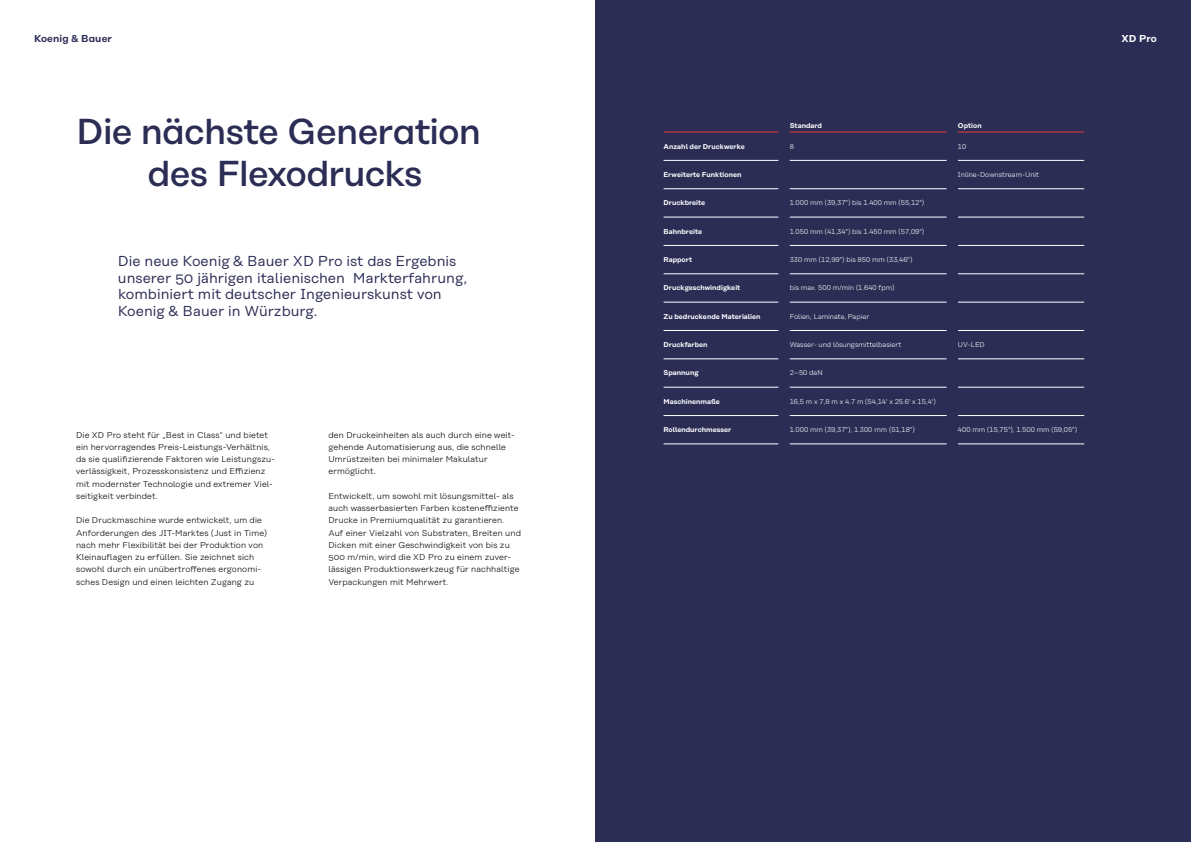
<style>
.page{position:relative;width:1191px;height:842px;background:#fff}
.page>*{position:absolute;margin:0;border:0;box-sizing:border-box;transform-origin:0 0}
.t1{font:500 36px/41.4px "Koenig&Bauer H";letter-spacing:-.02em;color:#2c2d55;text-align:center}
.t2{font:14.4px/16.6px "Koenig&Bauer T";color:#2c2d55}
.t3{font:600 10px "Koenig&Bauer H";letter-spacing:.015em;color:#2c2d55}
.t4{font:600 10px "Koenig&Bauer H";color:#fff}
.t5{font:300 8.5px/12.2px "Koenig&Bauer T";letter-spacing:.015em;color:#000}
.t6{font:300 7px "Koenig&Bauer T";color:#fff}
.t7{font:600 7px "Koenig&Bauer T";color:#fff}
</style>
<div class="page">
<div style="left:595px;top:0;width:596px;height:842px;background:#2c2d55"></div>
<hr style="left:663px;top:160px;width:115px;height:1px;background:#fff">
<hr style="left:789px;top:160px;width:157px;height:1px;background:#fff">
<hr style="left:958px;top:160px;width:126px;height:1px;background:#fff">
<hr style="left:663px;top:189px;width:115px;height:1px;background:#fff">
<hr style="left:789px;top:189px;width:157px;height:1px;background:#fff">
<hr style="left:958px;top:189px;width:126px;height:1px;background:#fff">
<hr style="left:663px;top:217px;width:115px;height:1px;background:#fff">
<hr style="left:789px;top:217px;width:157px;height:1px;background:#fff">
<hr style="left:958px;top:217px;width:126px;height:1px;background:#fff">
<hr style="left:663px;top:245px;width:115px;height:1px;background:#fff">
<hr style="left:789px;top:245px;width:157px;height:1px;background:#fff">
<hr style="left:958px;top:245px;width:126px;height:1px;background:#fff">
<hr style="left:663px;top:132px;width:115px;height:1px;background:#e63a3c">
<hr style="left:789px;top:132px;width:157px;height:1px;background:#e63a3c">
<hr style="left:958px;top:132px;width:126px;height:1px;background:#e63a3c">
<hr style="left:663px;top:274px;width:115px;height:1px;background:#fff">
<hr style="left:789px;top:274px;width:157px;height:1px;background:#fff">
<hr style="left:958px;top:274px;width:126px;height:1px;background:#fff">
<hr style="left:663px;top:302px;width:115px;height:1px;background:#fff">
<hr style="left:663px;top:330px;width:115px;height:1px;background:#fff">
<hr style="left:663px;top:359px;width:115px;height:1px;background:#fff">
<hr style="left:663px;top:387px;width:115px;height:1px;background:#fff">
<hr style="left:663px;top:415px;width:115px;height:1px;background:#fff">
<hr style="left:663px;top:444px;width:115px;height:1px;background:#fff">
<hr style="left:789px;top:302px;width:157px;height:1px;background:#fff">
<hr style="left:958px;top:302px;width:126px;height:1px;background:#fff">
<hr style="left:789px;top:330px;width:157px;height:1px;background:#fff">
<hr style="left:958px;top:330px;width:126px;height:1px;background:#fff">
<hr style="left:789px;top:359px;width:157px;height:1px;background:#fff">
<hr style="left:958px;top:359px;width:126px;height:1px;background:#fff">
<hr style="left:789px;top:387px;width:157px;height:1px;background:#fff">
<hr style="left:958px;top:387px;width:126px;height:1px;background:#fff">
<hr style="left:789px;top:415px;width:157px;height:1px;background:#fff">
<hr style="left:958px;top:415px;width:126px;height:1px;background:#fff">
<hr style="left:789px;top:444px;width:157px;height:1px;background:#fff">
<hr style="left:958px;top:444px;width:126px;height:1px;background:#fff">
<p class="t3" style="left:34px;top:33px;width:80px">Koenig &amp; Bauer</p>
<p class="t4" style="left:1121px;top:33px;width:37px">XD Pro</p>
<h1 class="t1" style="left:76px;top:111px;width:407px">Die nächste Generation des Flexodrucks</h1>
<p class="t7" style="left:789px;top:121px;width:34px">Standard</p>
<p class="t7" style="left:958px;top:121px;width:25px">Option</p>
<p class="t7" style="left:663px;top:142px;width:83px">Anzahl der Druckwerke</p>
<p class="t6" style="left:789px;top:142px;width:6px">8</p>
<p class="t6" style="left:958px;top:142px;width:10px">10</p>
<p class="t7" style="left:663px;top:170px;width:79px">Erweiterte Funktionen</p>
<p class="t6" style="left:958px;top:171px;width:83px">Inline-Downstream-Unit</p>
<p class="t7" style="left:663px;top:199px;width:43px">Druckbreite</p>
<p class="t6" style="left:789px;top:199px;width:136px">1.000 mm (39,37") bis 1.400 mm (55,12")</p>
<p class="t7" style="left:663px;top:227px;width:40px">Bahnbreite</p>
<p class="t6" style="left:789px;top:227px;width:136px">1.050 mm (41,34") bis 1.450 mm (57,09")</p>
<p class="t7" style="left:663px;top:255px;width:30px">Rapport</p>
<p class="t6" style="left:789px;top:256px;width:124px">330 mm (12,99") bis 850 mm (33,46")</p>
<p class="t7" style="left:663px;top:284px;width:78px">Druckgeschwindigkeit</p>
<p class="t6" style="left:789px;top:284px;width:106px">bis max. 500 m/min (1.640 fpm)</p>
<p class="t7" style="left:663px;top:312px;width:99px">Zu bedruckende Materialien</p>
<p class="t6" style="left:789px;top:312px;width:81px">Folien, Laminate, Papier</p>
<p class="t7" style="left:663px;top:340px;width:46px">Druckfarben</p>
<p class="t6" style="left:789px;top:341px;width:113px">Wasser- und lösungsmittelbasiert</p>
<p class="t6" style="left:958px;top:341px;width:28px">UV-LED</p>
<p class="t7" style="left:663px;top:369px;width:37px">Spannung</p>
<p class="t6" style="left:789px;top:369px;width:34px">2–50 daN</p>
<p class="t7" style="left:663px;top:397px;width:58px">Maschinenmaße</p>
<p class="t6" style="left:789px;top:397px;width:147px">16,5 m x 7,8 m x 4.7 m (54,14' x 25.6' x 15,4')</p>
<p class="t7" style="left:663px;top:425px;width:69px">Rollendurchmesser</p>
<p class="t6" style="left:789px;top:426px;width:126px">1.000 mm (39,37"), 1.300 mm (51,18")</p>
<p class="t6" style="left:958px;top:426px;width:121px">400 mm (15,75"), 1.500 mm (59,05")</p>
<h2 class="t2" style="left:118px;top:253px;width:351px">Die neue Koenig &amp; Bauer XD Pro ist das Ergebnis unserer 50 jährigen italienischen Markterfahrung, kombiniert mit deutscher Ingenieurskunst von Koenig &amp; Bauer in Würzburg.</h2>
<p class="t5" style="left:76px;top:429px;width:200px">Die XD Pro steht für „Best in Class“ und bietet ein hervorragendes Preis-Leistungs-Verhältnis, da sie qualifizierende Faktoren wie Leistungszu&shy;verlässigkeit, Prozesskonsistenz und Effizienz mit modernster Technologie und extremer Viel&shy;seitigkeit verbindet.</p>
<p class="t5" style="left:76px;top:514px;width:192px">Die Druckmaschine wurde entwickelt, um die Anforderungen des JIT-Marktes (Just in Time) nach mehr Flexibilität bei der Produktion von Kleinauflagen zu erfüllen. Sie zeichnet sich sowohl durch ein unübertroffenes ergonomi&shy;sches Design und einen leichten Zugang zu</p>
<p class="t5" style="left:328px;top:429px;width:188px">den Druckeinheiten als auch durch eine weit&shy;gehende Automatisierung aus, die schnelle Umrüstzeiten bei minimaler Makulatur ermöglicht.</p>
<p class="t5" style="left:328px;top:490px;width:194px">Entwickelt, um sowohl mit lösungsmittel- als auch wasserbasierten Farben kosteneffiziente Drucke in Premiumqualität zu garantieren.<br>Auf einer Vielzahl von Substraten, Breiten und Dicken mit einer Geschwindigkeit von bis zu 500 m/min, wird die XD Pro zu einem zuver&shy;lässigen Produktionswerkzeug für nachhaltige Verpackungen mit Mehrwert.</p>
</div>
